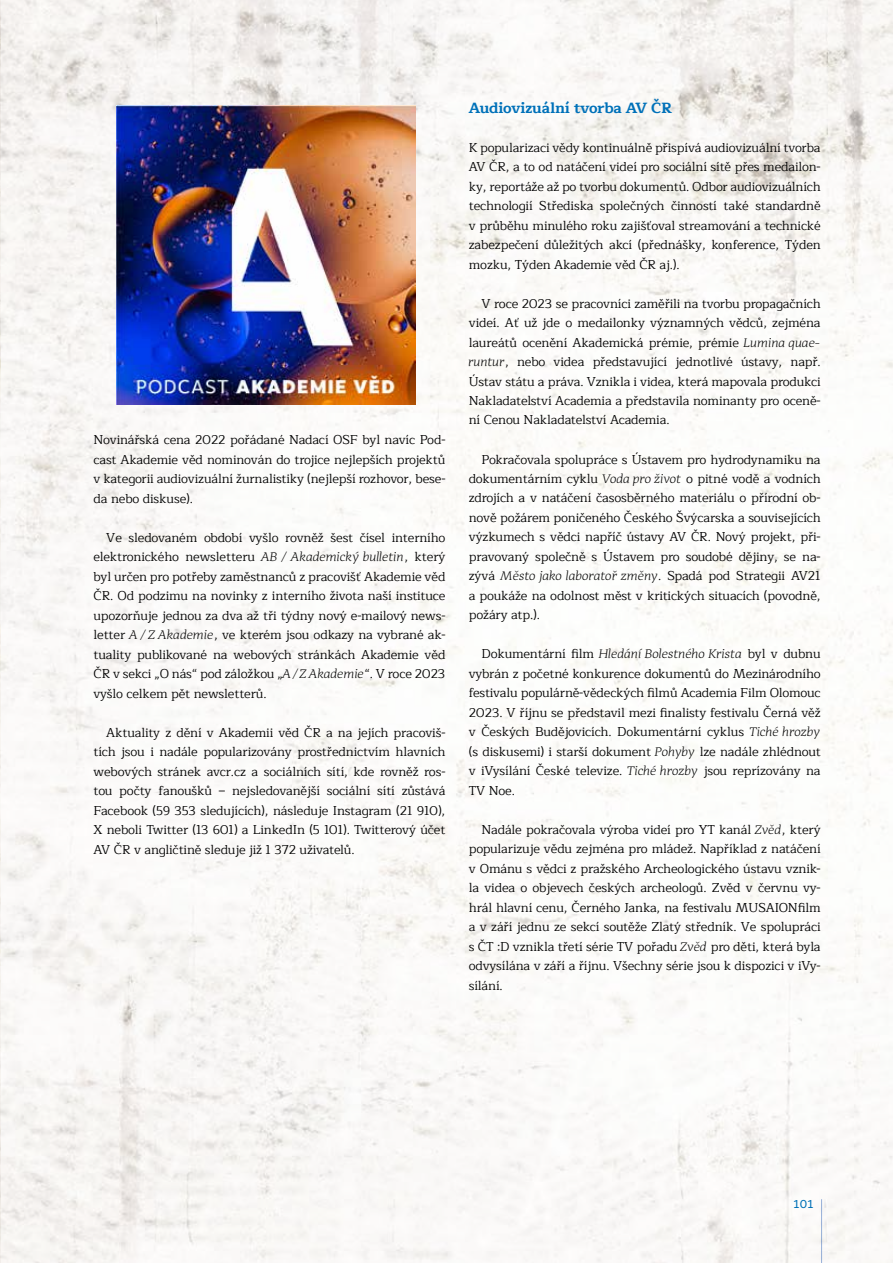
<style>
.page{position:relative;width:893px;height:1263px;background:#fff}
.page>*{position:absolute;margin:0;border:0;box-sizing:border-box;transform-origin:0 0}
.t1{font:700 15px "Maitree";letter-spacing:-.01em;color:#0071b9}
.t2{font:12.75px/19.5px "Maitree";letter-spacing:-.01em;color:#000;text-align:justify}
.t3{font:11.4px "Motiva Sans";color:#0071b9}
.s1{font-family:"Adagio Serif";font-weight:300;font-style:italic}
</style>
<div class="page">
<img style="left:0;top:0;width:893px;height:1263px">
<img style="left:117px;top:106px;width:298px;height:298px">
<p class="t2" style="left:94px;top:430px;width:353px">Novinářská cena 2022 pořádané Nadací OSF byl navíc Pod&shy;cast Akademie věd nominován do trojice nejlepších projektů v kategorii audiovizuální žurnalistiky (nejlepší rozhovor, bese&shy;da nebo diskuse).</p>
<p class="t2" style="left:94px;top:528px;width:353px;text-indent:13px">Ve sledovaném období vyšlo rovněž šest čísel interního elektronického newsletteru <span class="s1">AB / Akademický bulletin</span>, který byl určen pro potřeby zaměstnanců z pracovišť Akademie věd ČR. Od podzimu na novinky z interního života naší instituce upozorňuje jednou za dva až tři týdny nový e-mailový news&shy;letter <span class="s1">A / Z Akademie</span>, ve kterém jsou odkazy na vybrané ak&shy;tuality publikované na webových stránkách Akademie věd ČR v sekci „O nás“ pod záložkou „<span class="s1">A/ ZAkademie</span>“. V roce 2023 vyšlo celkem pět newsletterů.</p>
<p class="t2" style="left:94px;top:723px;width:353px;text-indent:13px">Aktuality z dění v Akademii věd ČR a na jejích pracoviš&shy;tích jsou i nadále popularizovány prostřednictvím hlavních webových stránek avcr.cz a sociálních sítí, kde rovněž ros&shy;tou počty fanoušků – nejsledovanější sociální sítí zůstává Facebook (59 353 sledujících), následuje Instagram (21 910), X neboli Twitter (13 601) a LinkedIn (5 101). Twitterový účet AV ČR v angličtině sleduje již 1 372 uživatelů.</p>
<p class="t1" style="left:469px;top:95px;width:205px">Audiovizuální tvorba AV ČR</p>
<p class="t2" style="left:469px;top:138px;width:353px">K popularizaci vědy kontinuálně přispívá audiovizuální tvorba AV ČR, a to od natáčení videí pro sociální sítě přes medailon&shy;ky, reportáže až po tvorbu dokumentů. Odbor audiovizuálních technologií Střediska společných činností také standardně v průběhu minulého roku zajišťoval streamování a technické zabezpečení důležitých akcí (přednášky, konference, Týden mozku, Týden Akademie věd ČR aj.).</p>
<p class="t2" style="left:469px;top:294px;width:353px;text-indent:13px">V roce 2023 se pracovníci zaměřili na tvorbu propagačních videí. Ať už jde o medailonky významných vědců, zejména laureátů ocenění Akademická prémie, prémie <span class="s1">Lumina quae&shy;runtur</span>, nebo videa představující jednotlivé ústavy, např.<br>Ústav státu a práva. Vznikla i videa, která mapovala produkci Nakladatelství Academia a představila nominanty pro oceně&shy;ní Cenou Nakladatelství Academia.</p>
<p class="t2" style="left:469px;top:450px;width:353px;text-indent:13px">Pokračovala spolupráce s Ústavem pro hydrodynamiku na dokumentárním cyklu <span class="s1">Voda pro život</span> o pitné vodě a vodních zdrojích a v natáčení časosběrného materiálu o přírodní ob&shy;nově požárem poničeného Českého Švýcarska a souvisejících výzkumech s vědci napříč ústavy AV ČR. Nový projekt, při&shy;pravovaný společně s Ústavem pro soudobé dějiny, se na&shy;zývá <span class="s1">Město jako laboratoř změny</span>. Spadá pod Strategii AV21 a poukáže na odolnost měst v kritických situacích (povodně, požáry atp.).</p>
<p class="t2" style="left:469px;top:645px;width:353px;text-indent:13px">Dokumentární film <span class="s1">Hledání Bolestného Krista</span> byl v dubnu vybrán z početné konkurence dokumentů do Mezinárodního festivalu populárně-vědeckých filmů Academia Film Olomouc 2023. V říjnu se představil mezi finalisty festivalu Černá věž v Českých Budějovicích. Dokumentární cyklus <span class="s1">Tiché hrozby </span>(s diskusemi) i starší dokument <span class="s1">Pohyby</span> lze nadále zhlédnout v iVysílání České televize. <span class="s1">Tiché hrozby</span> jsou reprízovány na TV Noe.</p>
<p class="t2" style="left:469px;top:820px;width:353px;text-indent:13px">Nadále pokračovala výroba videí pro YT kanál <span class="s1">Zvěd</span>, který popularizuje vědu zejména pro mládež. Například z natáčení v Ománu s vědci z pražského Archeologického ústavu vznik&shy;la videa o objevech českých archeologů. Zvěd v červnu vy&shy;hrál hlavní cenu, Černého Janka, na festivalu MUSAIONfilm a v září jednu ze sekcí soutěže Zlatý středník. Ve spolupráci s ČT :D vznikla třetí série TV pořadu <span class="s1">Zvěd</span> pro děti, která byla odvysílána v září a říjnu. Všechny série jsou k dispozici v iVy&shy;sílání.</p>
<p class="t3" style="left:794px;top:1195px;width:22px">101</p>
</div>
